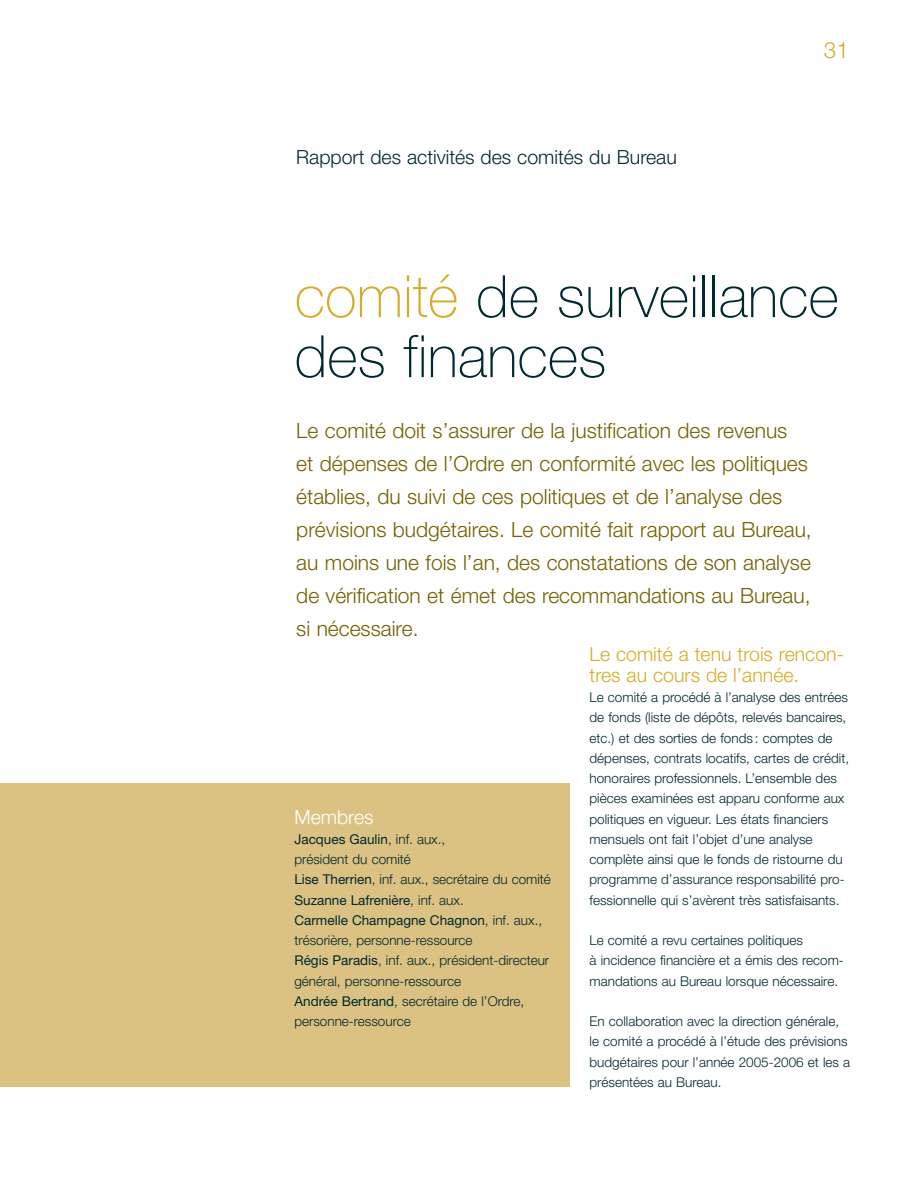
<style>
.page{position:relative;width:918px;height:1188px;background:#fff}
.page>*{position:absolute;margin:0;border:0;box-sizing:border-box;transform-origin:0 0}
.t1{font:100 58.5px/60px "Helvetica Neue";color:#002830}
.t2{font:300 22.5px "Helvetica Neue";color:#d4ac28}
.t3{font:300 21px/33px "Helvetica Neue";color:#736100}
.t4{font:300 19.5px/20.2px "Helvetica Neue";color:#d4ac28}
.t5{font:300 19.5px "Helvetica Neue";color:#002830}
.t6{font:300 19.5px "Helvetica Neue";color:#fff}
.t7{font:300 13.5px/20.2px "Helvetica Neue";color:#002830}
.s1{color:#d4ac28}
.s2{font-weight:400}
</style>
<div class="page">
<div style="left:0;top:783px;width:569px;height:304px;background:#dbc282"></div>
<h3 class="t5" style="left:296px;top:150px;width:382px">Rapport des activités des comités du Bureau</h3>
<h2 class="t2" style="left:824px;top:42px;width:27px">31</h2>
<h1 class="t1" style="left:295px;top:272px;width:546px"><span class="s1">comité</span> de surveillance des finances</h1>
<p class="t3" style="left:296px;top:416px;width:517px">Le comité doit s’assurer de la justification des revenus<br>et dépenses de l’Ordre en conformité avec les politiques établies, du suivi de ces politiques et de l’analyse des prévisions budgétaires. Le comité fait rapport au Bureau, au moins une fois l’an, des constatations de son analyse de vérification et émet des recommandations au Bureau, si nécessaire.</p>
<h3 class="t6" style="left:294px;top:810px;width:81px">Membres</h3>
<p class="t7" style="left:294px;top:830px;width:258px"><span class="s2">Jacques Gaulin</span>, inf. aux.,<br>président du comité<br><span class="s2">Lise Therrien</span>, inf. aux., secrétaire du comité <span class="s2">Suzanne Lafrenière</span>, inf. aux.<br><span class="s2">Carmelle Champagne Chagnon</span>, inf. aux., trésorière, personne-ressource<br><span class="s2">Régis Paradis</span>, inf. aux., président-directeur général, personne-ressource<br><span class="s2">Andrée Bertrand</span>, secrétaire de l’Ordre, personne-ressource</p>
<h3 class="t4" style="left:590px;top:646px;width:256px">Le comité a tenu trois rencon&shy;tres au cours de l’année.</h3>
<p class="t7" style="left:590px;top:688px;width:261px">Le comité a procédé à l’analyse des entrées de fonds (liste de dépôts, relevés bancaires, etc.) et des sorties de fonds : comptes de dépenses, contrats locatifs, cartes de crédit, honoraires professionnels. L’ensemble des pièces examinées est apparu conforme aux politiques en vigueur. Les états financiers mensuels ont fait l’objet d’une analyse complète ainsi que le fonds de ristourne du programme d’assurance responsabilité pro&shy;fessionnelle qui s’avèrent très satisfaisants.</p>
<p class="t7" style="left:590px;top:931px;width:256px">Le comité a revu certaines politiques<br>à incidence financière et a émis des recom&shy;mandations au Bureau lorsque nécessaire.</p>
<p class="t7" style="left:590px;top:1012px;width:262px">En collaboration avec la direction générale, le comité a procédé à l’étude des prévisions budgétaires pour l’année 2005-2006 et les a présentées au Bureau.</p>
</div>
